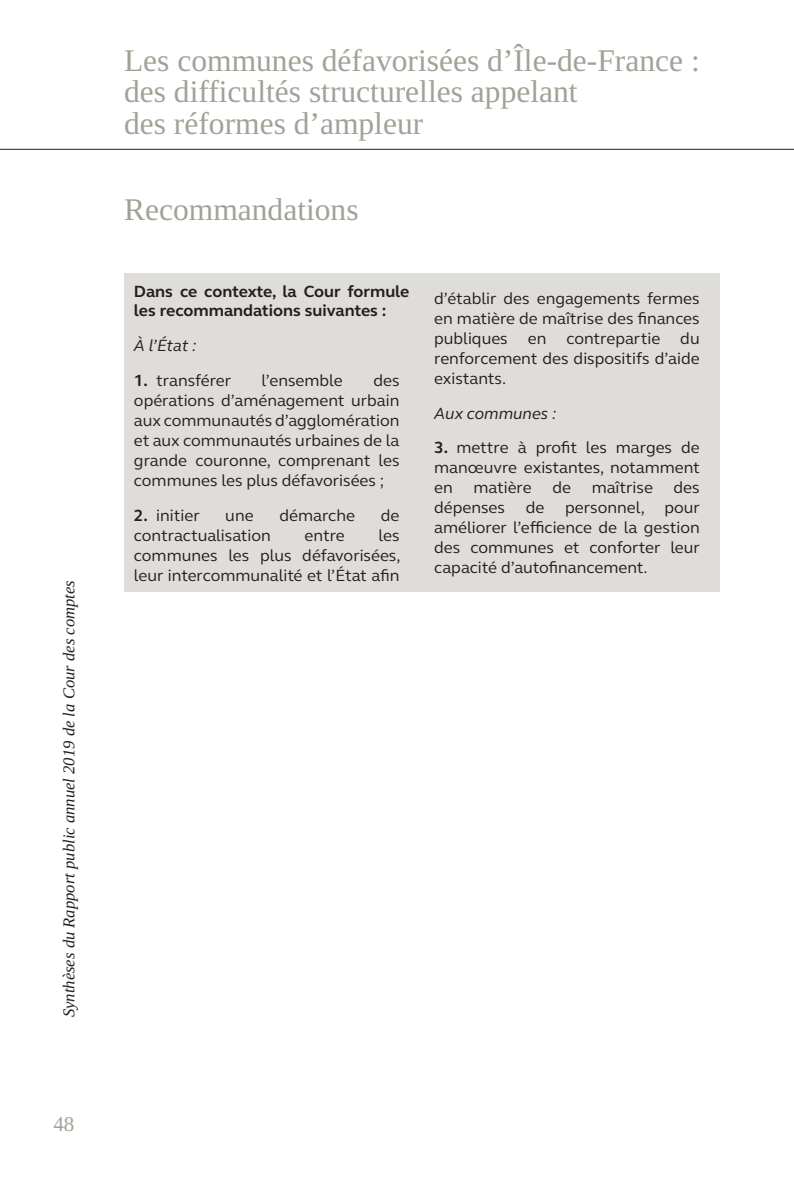
<style>
.page{position:relative;width:794px;height:1191px;background:#fff}
.page>*{position:absolute;margin:0;border:0;box-sizing:border-box;transform-origin:0 0}
.En-Tête_page_Paire{font:31.5px/31.5px "Liberation Serif";color:#a3a197}
.t1{font:21px "Liberation Serif";color:#a3a197}
.t2{font:16.62px/19.9px "FS Elliot";color:#231f20;text-align:justify}
.Texte{font:700 16.62px/19.9px "FS Elliot";color:#231f20}
.t3{font:italic 16.62px "Liberation Serif";color:#231f20}
.Texte-2{font:italic 16.62px "FS Elliot";color:#231f20}
.s1{font-weight:700}
</style>
<div class="page">
<hr style="left:0;top:149px;width:794px;height:1px;background:#231f20">
<div style="left:124px;top:273px;width:595px;height:319px;background:#dfddd9"></div>
<p class="t3" style="left:58px;top:1017px;width:438px;rotate:-90deg">Synthèses du Rapport public annuel 2019 de la Cour des comptes</p>
<p class="t1" style="left:53px;top:1110px;width:22px">48</p>
<p class="En-Tête_page_Paire" style="left:124px;top:45px;width:577px">Les communes défavorisées d’Île-de-France : des difficultés structurelles appelant<br>des réformes d’ampleur</p>
<h1 class="En-Tête_page_Paire" style="left:124px;top:194px;width:236px">Recommandations</h1>
<p class="Texte" style="left:134px;top:281px;width:277px">Dans ce contexte, la Cour formule les recommandations suivantes :</p>
<p class="Texte-2" style="left:134px;top:334px;width:64px">À l’État :</p>
<p class="t2" style="left:134px;top:370px;width:99px"><span class="s1">1.</span> transférer</p>
<p class="t2" style="left:262px;top:370px;width:82px">l’ensemble</p>
<p class="t2" style="left:134px;top:370px;width:267px;text-indent:239px">des opérations d’aménagement urbain aux communautés d’agglomération et aux communautés urbaines de la grande couronne, comprenant les communes les plus défavorisées ;</p>
<p class="t2" style="left:134px;top:505px;width:67px"><span class="s1">2.</span> initier</p>
<p class="t2" style="left:225px;top:505px;width:30px">une</p>
<p class="t2" style="left:279px;top:505px;width:77px">démarche</p>
<p class="t2" style="left:381px;top:505px;width:20px">de</p>
<p class="t2" style="left:134px;top:525px;width:138px">contractualisation</p>
<p class="t2" style="left:305px;top:525px;width:42px">entre</p>
<p class="t2" style="left:134px;top:525px;width:268px;text-indent:244px">les communes les plus défavorisées, leur intercommunalité et l’État afin</p>
<p class="t2" style="left:434px;top:288px;width:267px">d’établir des engagements fermes en matière de maîtrise des finances publiques en contrepartie du renforcement des dispositifs d’aide existants.</p>
<p class="Texte-2" style="left:434px;top:402px;width:124px">Aux communes :</p>
<p class="t2" style="left:434px;top:437px;width:267px"><span class="s1">3.</span> mettre à profit les marges de manœuvre existantes, notamment en matière de maîtrise des dépenses de personnel, pour améliorer l’efficience de la gestion des communes et conforter leur capacité d’autofinancement.</p>
</div>
